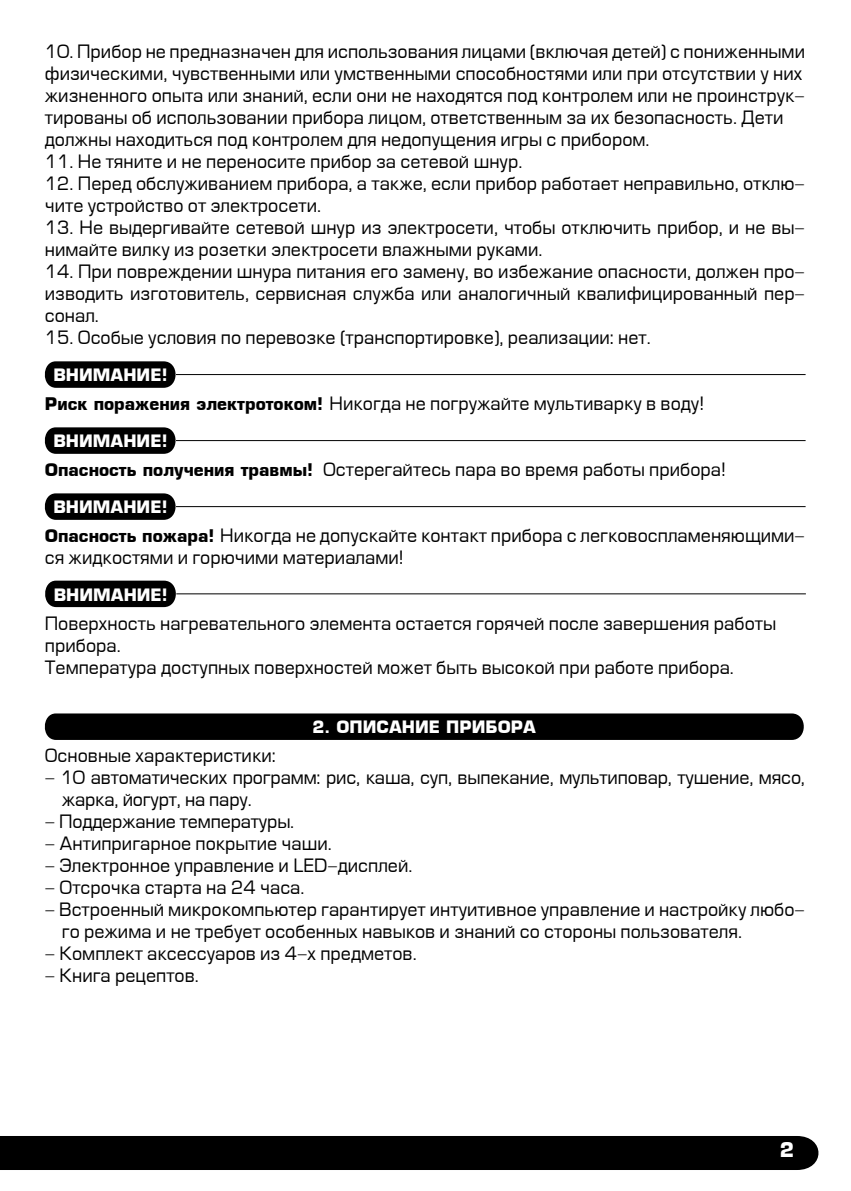
<style>
.page{position:relative;width:851px;height:1191px;background:#fff}
.page>*{position:absolute;margin:0;border:0;box-sizing:border-box;transform-origin:0 0}
.t1{font:700 20px "Europe";color:#fff}
.t2{font:18px/22px "Europe";color:#000}
.t3{font:700 16.6px "Europe";color:#fff}
.s1{font-weight:700;font-size:17px}
</style>
<div class="page">
<div style="left:0;top:1136px;width:819px;height:34px;background:#000"></div>
<svg style="left:44px;top:361px;width:136px;height:27px;background:#161616"></svg>
<hr style="left:176px;top:374px;width:629px;height:1px;background:#000">
<svg style="left:44px;top:427px;width:136px;height:27px;background:#161616"></svg>
<hr style="left:176px;top:440px;width:629px;height:1px;background:#000">
<svg style="left:44px;top:493px;width:136px;height:27px;background:#161616"></svg>
<hr style="left:176px;top:506px;width:629px;height:1px;background:#000">
<svg style="left:44px;top:713px;width:760px;height:27px;background:#070707"></svg>
<svg style="left:45px;top:580px;width:135px;height:27px;background:#161616"></svg>
<hr style="left:176px;top:593px;width:629px;height:1px;background:#000">
<p class="t2" style="left:45px;top:41px;width:761px">10. Прибор не предназначен для использования лицами (включая детей) с пониженными физическими, чувственными или умственными способностями или при отсутствии у них жизненного опыта или знаний, если они не находятся под контролем или не проинструк&shy;тированы об использовании прибора лицом, ответственным за их безопасность. Дети должны находиться под контролем для недопущения игры с прибором.</p>
<p class="t2" style="left:45px;top:151px;width:479px">11. Не тяните и не переносите прибор за сетевой шнур.</p>
<p class="t2" style="left:45px;top:173px;width:761px">12. Перед обслуживанием прибора, а также, если прибор работает неправильно, отклю&shy;чите устройство от электросети.</p>
<p class="t2" style="left:45px;top:217px;width:761px">13. Не выдергивайте сетевой шнур из электросети, чтобы отключить прибор, и не вы&shy;нимайте вилку из розетки электросети влажными руками.</p>
<p class="t2" style="left:45px;top:261px;width:761px;text-align:justify">14. При повреждении шнура питания его замену, во избежание опасности, должен про&shy;изводить изготовитель, сервисная служба или аналогичный квалифицированный пер&shy;сонал.</p>
<p class="t2" style="left:45px;top:327px;width:607px">15. Особые условия по перевозке (транспортировке), реализации: нет.</p>
<p class="t3" style="left:53px;top:365px;width:116px">ВНИМАНИЕ!</p>
<p class="t2" style="left:45px;top:393px;width:660px"><span class="s1">Риск поражения электротоком!</span> Никогда не погружайте мультиварку в воду!</p>
<p class="t3" style="left:53px;top:431px;width:116px">ВНИМАНИЕ!</p>
<p class="t2" style="left:45px;top:459px;width:682px"><span class="s1">Опасность получения травмы!</span> Остерегайтесь пара во время работы прибора!</p>
<p class="t3" style="left:53px;top:497px;width:116px">ВНИМАНИЕ!</p>
<p class="t2" style="left:45px;top:525px;width:761px"><span class="s1">Опасность пожара!</span> Никогда не допускайте контакт прибора с легковоспламеняющими&shy;ся жидкостями и горючими материалами!</p>
<p class="t3" style="left:54px;top:584px;width:116px">ВНИМАНИЕ!</p>
<p class="t2" style="left:45px;top:613px;width:732px">Поверхность нагревательного элемента остается горячей после завершения работы прибора.<br>Температура доступных поверхностей может быть высокой при работе прибора.</p>
<p class="t3" style="left:312px;top:717px;width:225px">2. ОПИСАНИЕ ПРИБОРА</p>
<p class="t2" style="left:45px;top:745px;width:232px">Основные характеристики:</p>
<p class="t2" style="left:62px;top:767px;width:744px;text-indent:-17px">- 10 автоматических программ: рис, каша, суп, выпекание, мультиповар, тушение, мясо, жарка, йогурт, на пару.</p>
<p class="t2" style="left:45px;top:811px;width:251px">- Поддержание температуры.</p>
<p class="t2" style="left:45px;top:833px;width:288px">- Антипригарное покрытие чаши.</p>
<p class="t2" style="left:45px;top:855px;width:369px">- Электронное управление и LED-дисплей.</p>
<p class="t2" style="left:45px;top:877px;width:261px">- Отсрочка старта на 24 часа.</p>
<p class="t2" style="left:62px;top:899px;width:744px;text-indent:-17px">- Встроенный микрокомпьютер гарантирует интуитивное управление и настройку любо&shy;го режима и не требует особенных навыков и знаний со стороны пользователя.</p>
<p class="t2" style="left:45px;top:943px;width:373px">- Комплект аксессуаров из 4-х предметов.</p>
<p class="t2" style="left:45px;top:965px;width:155px">- Книга рецептов.</p>
<p class="t1" style="left:779px;top:1137px;width:16px">2</p>
</div>
